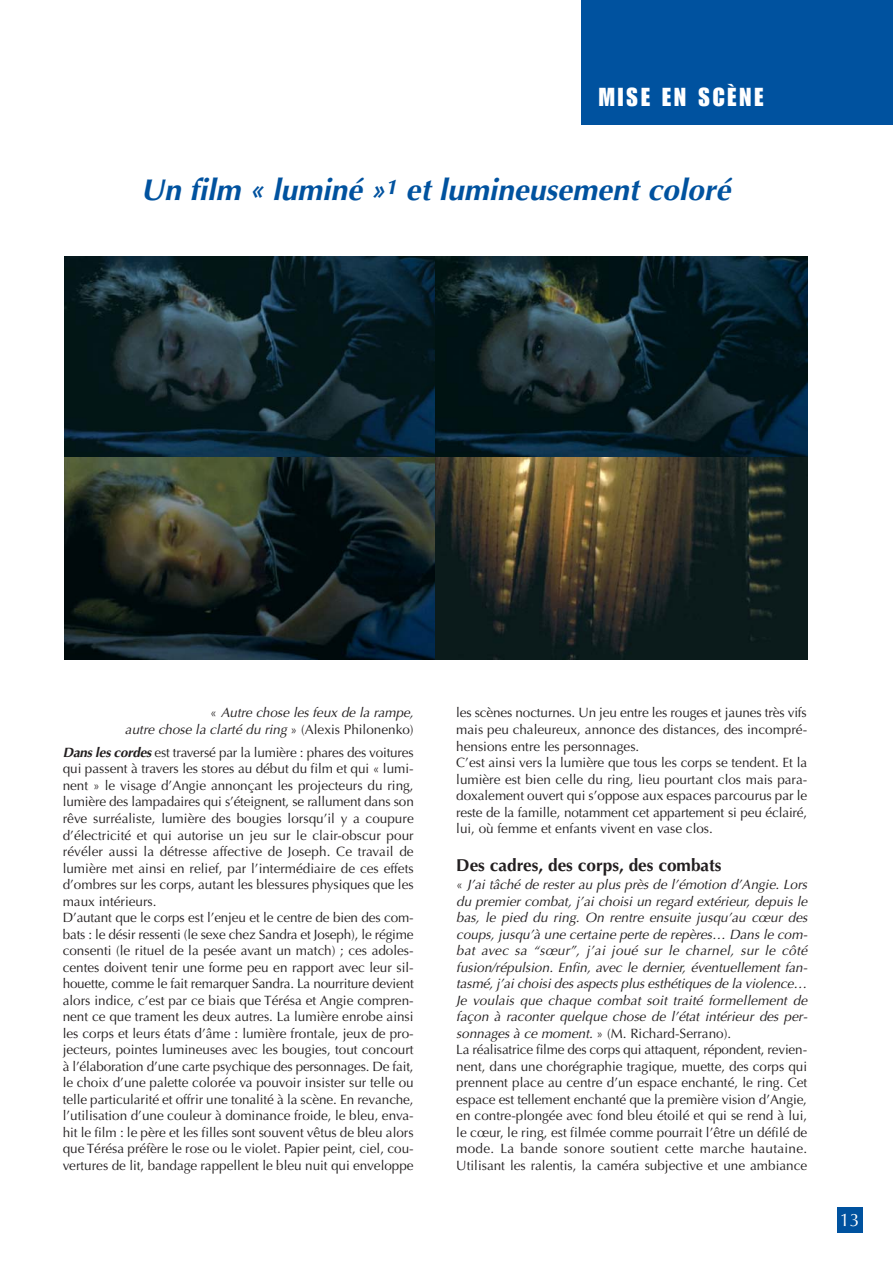
<style>
.page{position:relative;width:893px;height:1263px;background:#fff}
.page>*{position:absolute;margin:0;border:0;box-sizing:border-box;transform-origin:0 0}
.t1{font:italic 700 30px "Optima";color:#00529f}
.t2{font:25.5px "Impact";letter-spacing:.12em;color:#fff}
.t3{font:18px "Optima";color:#fff}
.t4{font:700 17.25px "Optima";color:#231f20}
.t5{font:13.5px/16.5px "Optima";color:#231f20}
.t6{font:italic 13.5px/16.5px "Optima";color:#231f20;text-align:right}
.s1{font-style:normal}
.s2{font-weight:700;font-style:italic}
</style>
<div class="page">
<div style="left:581px;top:0;width:311px;height:125px;background:#00529f"></div>
<div style="left:837px;top:1208px;width:25px;height:25px;background:#00529f"></div>
<img style="left:64px;top:257px;width:743px;height:201px">
<svg style="left:64px;top:458px;width:372px;height:201px;background:#1f2a27"></svg>
<svg style="left:436px;top:458px;width:371px;height:201px;background:#303125"></svg>
<h2 class="t2" style="left:598px;top:87px;width:166px">MISE EN SCÈNE</h2>
<h1 class="t1" style="left:141px;top:178px;width:591px">Un film « luminé »<sup>1</sup> et lumineusement coloré</h1>
<p class="t6" style="left:125px;top:706px;width:290px"><span class="s1">«</span> Autre chose les feux de la rampe,<br>autre chose la clarté du ring <span class="s1">» (Alexis Philonenko)</span></p>
<p class="t5" style="left:63px;top:745px;width:352px"><span class="s2">Dans les cordes</span> est traversé par la lumière : phares des voitures qui passent à travers les stores au début du film et qui « lumi&shy;nent » le visage d’Angie annonçant les projecteurs du ring, lumière des lampadaires qui s’éteignent, se rallument dans son rêve surréaliste, lumière des bougies lorsqu’il y a coupure d’électricité et qui autorise un jeu sur le clair-obscur pour révéler aussi la détresse affective de Joseph. Ce travail de lumière met ainsi en relief, par l’intermédiaire de ces effets d’ombres sur les corps, autant les blessures physiques que les maux intérieurs.<br>D’autant que le corps est l’enjeu et le centre de bien des com&shy;bats : le désir ressenti (le sexe chez Sandra et Joseph), le régime consenti (le rituel de la pesée avant un match) ; ces adoles&shy;centes doivent tenir une forme peu en rapport avec leur sil&shy;houette, comme le fait remarquer Sandra. La nourriture devient alors indice, c’est par ce biais que Térésa et Angie compren&shy;nent ce que trament les deux autres. La lumière enrobe ainsi les corps et leurs états d’âme : lumière frontale, jeux de pro&shy;jecteurs, pointes lumineuses avec les bougies, tout concourt à l’élaboration d’une carte psychique des personnages. De fait, le choix d’une palette colorée va pouvoir insister sur telle ou telle particularité et offrir une tonalité à la scène. En revanche, l’utilisation d’une couleur à dominance froide, le bleu, enva&shy;hit le film : le père et les filles sont souvent vêtus de bleu alors que Térésa préfère le rose ou le violet. Papier peint, ciel, cou&shy;vertures de lit, bandage rappellent le bleu nuit qui enveloppe</p>
<p class="t5" style="left:456px;top:706px;width:352px">les scènes nocturnes. Un jeu entre les rouges et jaunes très vifs mais peu chaleureux, annonce des distances, des incompré&shy;hensions entre les personnages.<br>C’est ainsi vers la lumière que tous les corps se tendent. Et la lumière est bien celle du ring, lieu pourtant clos mais para&shy;doxalement ouvert qui s’oppose aux espaces parcourus par le reste de la famille, notamment cet appartement si peu éclairé, lui, où femme et enfants vivent en vase clos.</p>
<p class="t4" style="left:456px;top:858px;width:267px">Des cadres, des corps, des combats</p>
<p class="t6" style="left:456px;top:877px;width:352px;text-align:left"><span class="s1">«</span> J’ai tâché de rester au plus près de l’émotion d’Angie. Lors du premier combat, j’ai choisi un regard extérieur, depuis le bas, le pied du ring. On rentre ensuite jusqu’au cœur des coups, jusqu’à une certaine perte de repères… Dans le com&shy;bat avec sa “sœur”, j’ai joué sur le charnel, sur le côté fusion/répulsion. Enfin, avec le dernier, éventuellement fan&shy;tasmé, j’ai choisi des aspects plus esthétiques de la violence… Je voulais que chaque combat soit traité formellement de façon à raconter quelque chose de l’état intérieur des per&shy;sonnages à ce moment. <span class="s1">» (M. Richard-Serrano).<br>La réalisatrice filme des corps qui attaquent, répondent, revien&shy;nent, dans une chorégraphie tragique, muette, des corps qui prennent place au centre d’un espace enchanté, le ring. Cet espace est tellement enchanté que la première vision d’Angie, en contre-plongée avec fond bleu étoilé et qui se rend à lui, le cœur, le ring, est filmée comme pourrait l’être un défilé de mode. La bande sonore soutient cette marche hautaine.<br>Utilisant les ralentis, la caméra subjective et une ambiance</span></p>
<h3 class="t3" style="left:839px;top:1213px;width:22px">13</h3>
</div>
